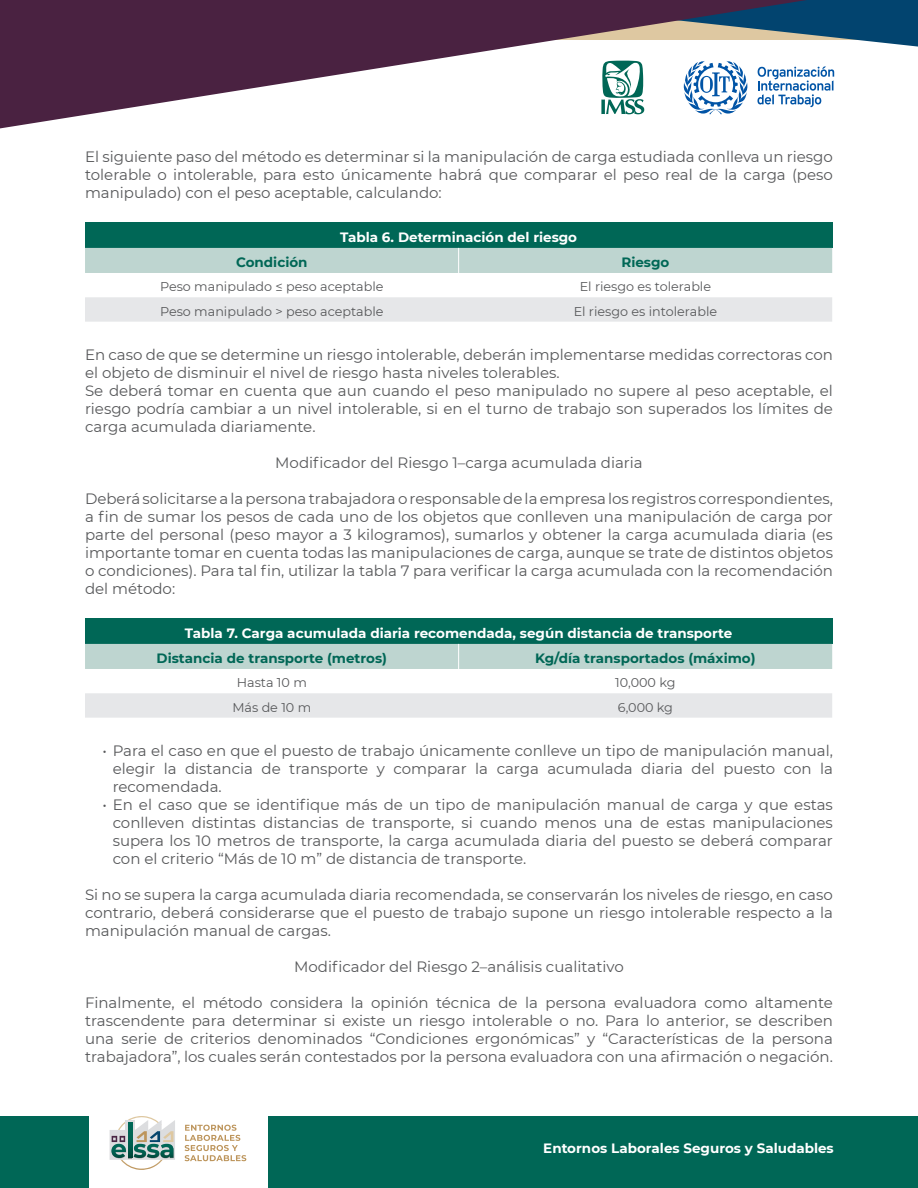
<style>
.page{position:relative;width:918px;height:1188px;background:#fff}
.page>*{position:absolute;margin:0;border:0;box-sizing:border-box;transform-origin:0 0}
.t1{font:15px/18px "Montserrat";color:#57585a;text-align:justify}
.t2{font:700 13.5px "Montserrat";color:#fff}
.t3{font:700 13.5px "Montserrat";color:#006756}
.t4{font:12.75px "Montserrat";color:#57585a}
</style>
<div class="page">
<div style="left:268px;top:1116px;width:650px;height:72px;background:#006756"></div>
<div style="left:0;top:1116px;width:88px;height:72px;background:#006756"></div>
<svg style="left:0;top:0;width:918px;height:129px"></svg>
<svg style="left:185px;top:1125px;width:61px;height:36px"></svg>
<svg style="left:110px;top:1116px;width:65px;height:54px"></svg>
<div style="left:85px;top:223px;width:747px;height:25px;background:#006756"></div>
<div style="left:85px;top:297px;width:747px;height:25px;background:#e6e7e9"></div>
<div style="left:85px;top:248px;width:747px;height:25px;background:#bed5d0"></div>
<div style="left:85px;top:619px;width:747px;height:25px;background:#006756"></div>
<div style="left:85px;top:693px;width:747px;height:25px;background:#e6e7e9"></div>
<div style="left:85px;top:644px;width:747px;height:25px;background:#bed5d0"></div>
<p class="t1" style="left:85px;top:147px;width:749px">El siguiente paso del método es determinar si la manipulación de carga estudiada conlleva un riesgo tolerable o intolerable, para esto únicamente habrá que comparar el peso real de la carga (peso manipulado) con el peso aceptable, calculando:</p>
<p class="t2" style="left:340px;top:227px;width:239px">Tabla 6. Determinación del riesgo</p>
<p class="t3" style="left:236px;top:252px;width:73px">Condición</p>
<p class="t3" style="left:621px;top:252px;width:49px">Riesgo</p>
<p class="t4" style="left:160px;top:278px;width:225px">Peso manipulado ≤ peso aceptable</p>
<p class="t4" style="left:580px;top:278px;width:133px">El riesgo es tolerable</p>
<p class="t4" style="left:160px;top:302px;width:225px">Peso manipulado &gt; peso aceptable</p>
<p class="t4" style="left:574px;top:302px;width:145px">El riesgo es intolerable</p>
<p class="t1" style="left:85px;top:345px;width:749px;text-align:left">En caso de que se determine un riesgo intolerable, deberán implementarse medidas correctoras con el objeto de disminuir el nivel de riesgo hasta niveles tolerables.<br>Se deberá tomar en cuenta que aun cuando el peso manipulado no supere al peso aceptable, el riesgo podría cambiar a un nivel intolerable, si en el turno de trabajo son superados los límites de carga acumulada diariamente.</p>
<p class="t1" style="left:275px;top:453px;width:369px">Modificador del Riesgo 1–carga acumulada diaria</p>
<p class="t1" style="left:85px;top:489px;width:749px">Deberá solicitarse a la persona trabajadora o responsable de la empresa los registros correspondientes, a fin de sumar los pesos de cada uno de los objetos que conlleven una manipulación de carga por parte del personal (peso mayor a 3 kilogramos), sumarlos y obtener la carga acumulada diaria (es importante tomar en cuenta todas las manipulaciones de carga, aunque se trate de distintos objetos o condiciones). Para tal fin, utilizar la tabla 7 para verificar la carga acumulada con la recomendación del método:</p>
<p class="t2" style="left:185px;top:623px;width:549px">Tabla 7. Carga acumulada diaria recomendada, según distancia de transporte</p>
<p class="t3" style="left:157px;top:648px;width:232px">Distancia de transporte (metros)</p>
<p class="t3" style="left:535px;top:648px;width:222px">Kg/día transportados (máximo)</p>
<p class="t4" style="left:237px;top:674px;width:72px">Hasta 10 m</p>
<p class="t4" style="left:615px;top:674px;width:62px">10,000 kg</p>
<p class="t4" style="left:232px;top:698px;width:80px">Más de 10 m</p>
<p class="t4" style="left:618px;top:698px;width:57px">6,000 kg</p>
<p class="t1" style="left:113px;top:741px;width:722px;text-indent:-10px">• Para el caso en que el puesto de trabajo únicamente conlleve un tipo de manipulación manual, elegir la distancia de transporte y comparar la carga acumulada diaria del puesto con la recomendada.</p>
<p class="t1" style="left:113px;top:795px;width:722px;text-indent:-10px">• En el caso que se identifique más de un tipo de manipulación manual de carga y que estas conlleven distintas distancias de transporte, si cuando menos una de estas manipulaciones supera los 10 metros de transporte, la carga acumulada diaria del puesto se deberá comparar con el criterio “Más de 10 m” de distancia de transporte.</p>
<p class="t1" style="left:85px;top:885px;width:749px">Si no se supera la carga acumulada diaria recomendada, se conservarán los niveles de riesgo, en caso contrario, deberá considerarse que el puesto de trabajo supone un riesgo intolerable respecto a la manipulación manual de cargas.</p>
<p class="t1" style="left:294px;top:957px;width:331px">Modificador del Riesgo 2–análisis cualitativo</p>
<p class="t1" style="left:85px;top:993px;width:749px">Finalmente, el método considera la opinión técnica de la persona evaluadora como altamente trascendente para determinar si existe un riesgo intolerable o no. Para lo anterior, se describen una serie de criterios denominados “Condiciones ergonómicas” y “Características de la persona trabajadora”, los cuales serán contestados por la persona evaluadora con una afirmación o negación.</p>
<p class="t2" style="left:543px;top:1138px;width:292px">Entornos Laborales Seguros y Saludables</p>
</div>
